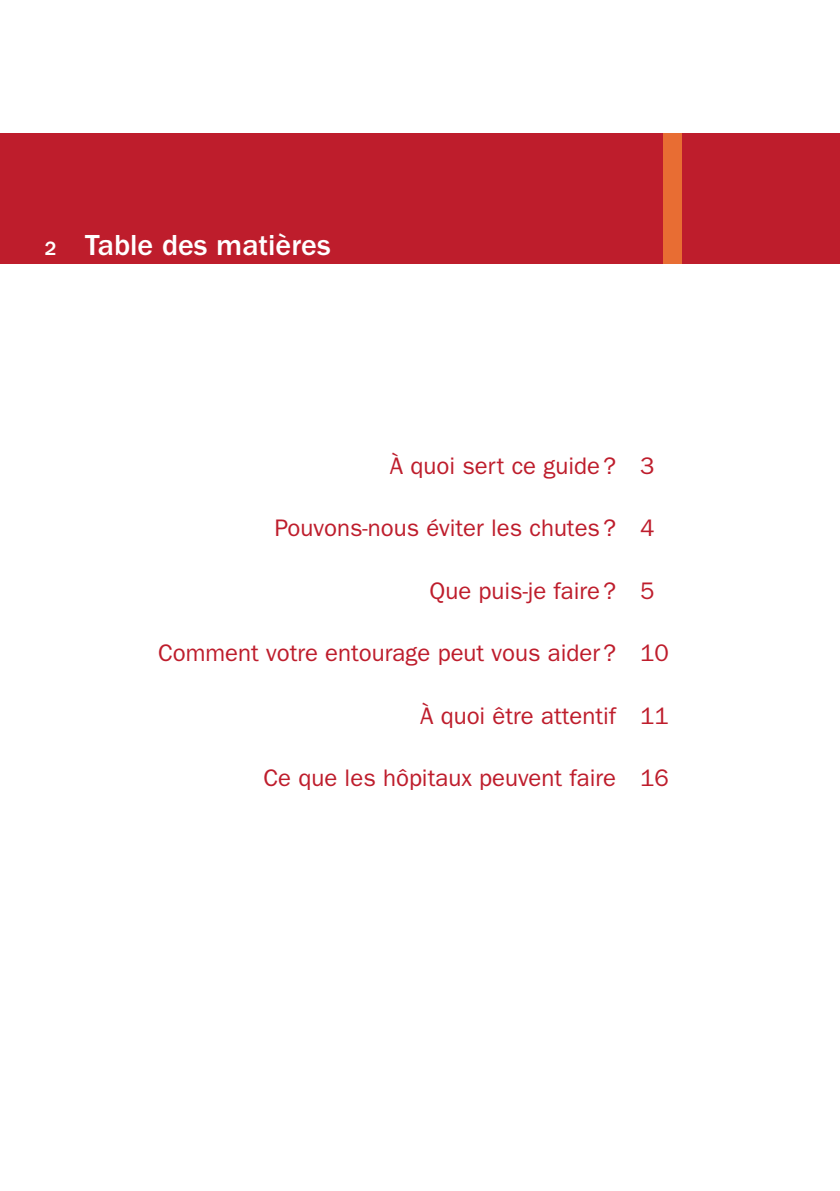
<style>
.page{position:relative;width:840px;height:1191px;background:#fff}
.page>*{position:absolute;margin:0;border:0;box-sizing:border-box;transform-origin:0 0}
.t1{font:500 30px "ITC Franklin Gothic Std";color:#fff}
.t2{font:24px "ITC Franklin Gothic Std";color:#be1d2c}
.t3{font:500 20px "ITC Franklin Gothic Std";color:#fff}
</style>
<div class="page">
<div style="left:662px;top:134px;width:20px;height:130px;background:#e86d33"></div>
<div style="left:682px;top:134px;width:157px;height:130px;background:#be1d2c"></div>
<div style="left:0;top:134px;width:662px;height:130px;background:#be1d2c"></div>
<p class="t3" style="left:45px;top:237px;width:13px">2</p>
<p class="t1" style="left:85px;top:229px;width:247px">Table des matières</p>
<p class="t2" style="left:389px;top:452px;width:227px">À quoi sert ce guide?</p>
<p class="t2" style="left:639px;top:452px;width:16px">3</p>
<p class="t2" style="left:274px;top:514px;width:343px">Pouvons-nous éviter les chutes?</p>
<p class="t2" style="left:639px;top:514px;width:16px">4</p>
<p class="t2" style="left:429px;top:576px;width:188px">Que puis-je faire?</p>
<p class="t2" style="left:639px;top:576px;width:16px">5</p>
<p class="t2" style="left:158px;top:639px;width:459px">Comment votre entourage peut vous aider?</p>
<p class="t2" style="left:420px;top:701px;width:197px">À quoi être attentif</p>
<p class="t2" style="left:639px;top:639px;width:30px">10</p>
<p class="t2" style="left:639px;top:701px;width:30px">11</p>
<p class="t2" style="left:263px;top:764px;width:354px">Ce que les hôpitaux peuvent faire</p>
<p class="t2" style="left:639px;top:764px;width:30px">16</p>
</div>
